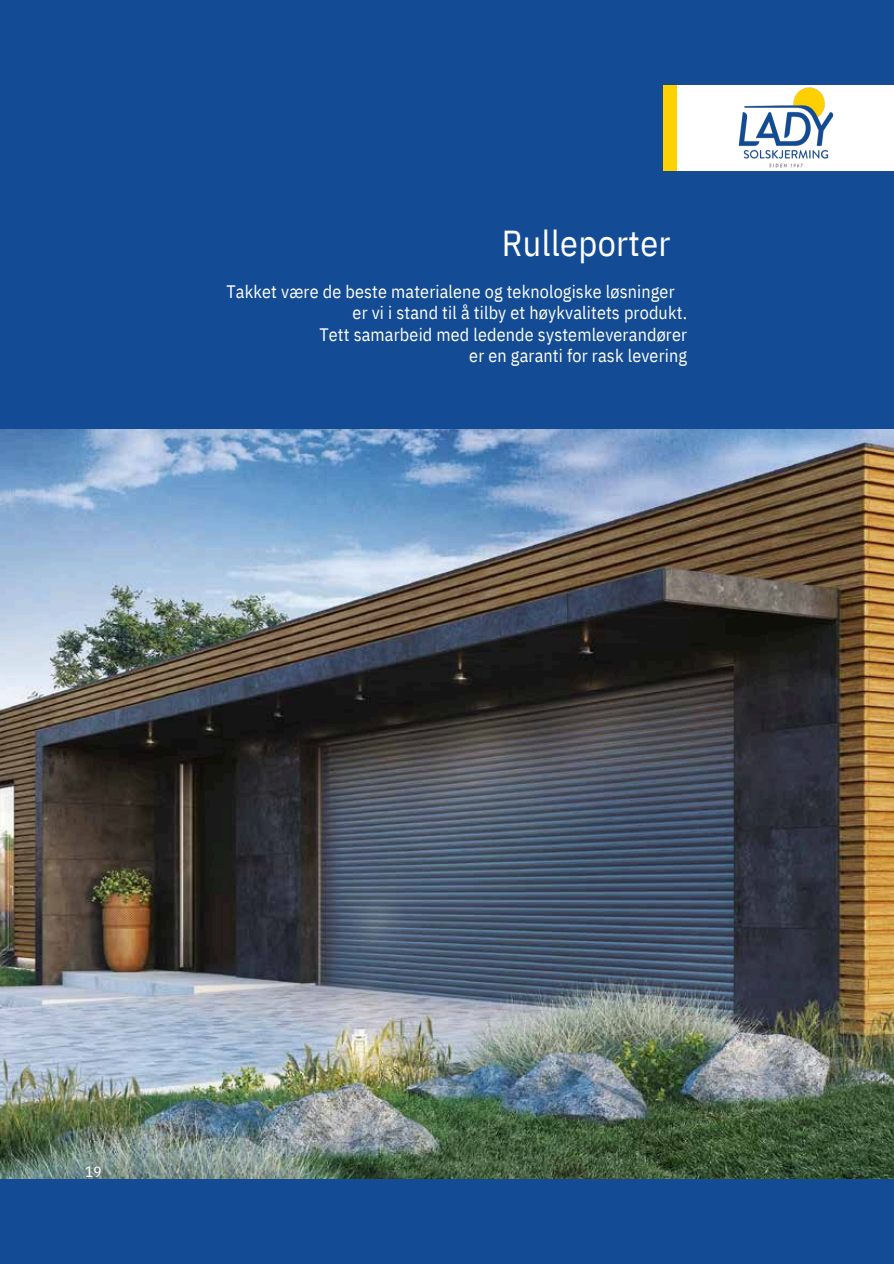
<style>
.page{position:relative;width:894px;height:1264px;background:#fff}
.page>*{position:absolute;margin:0;border:0;box-sizing:border-box;transform-origin:0 0}
.t1{font:36px "IBM Plex Sans Cond";letter-spacing:.01em;color:#fff}
.t2{font:18px/21.3px "IBM Plex Sans Cond";letter-spacing:.01em;color:#fff;text-align:right}
.t3{font:15px "IBM Plex Sans Cond";color:#fff}
</style>
<div class="page">
<div style="left:0;top:0;width:893px;height:1263px;background:#134b94"></div>
<div style="left:676px;top:85px;width:217px;height:85px;background:#fff"></div>
<div style="left:663px;top:85px;width:13px;height:85px;background:#fed100"></div>
<img style="left:0;top:429px;width:893px;height:749px">
<img style="left:730px;top:87px;width:110px;height:84px">
<p class="t1" style="left:501px;top:219px;width:170px">Rulleporter</p>
<h1 class="t2" style="left:226px;top:280px;width:449px">Takket være de beste materialene og teknologiske løsninger</h1>
<p class="t2" style="left:319px;top:302px;width:369px">er vi i stand til å tilby et høykvalitets produkt.<br>Tett samarbeid med ledende systemleverandører er en garanti for rask levering</p>
<p class="t3" style="left:85px;top:1162px;width:18px">19</p>
</div>
